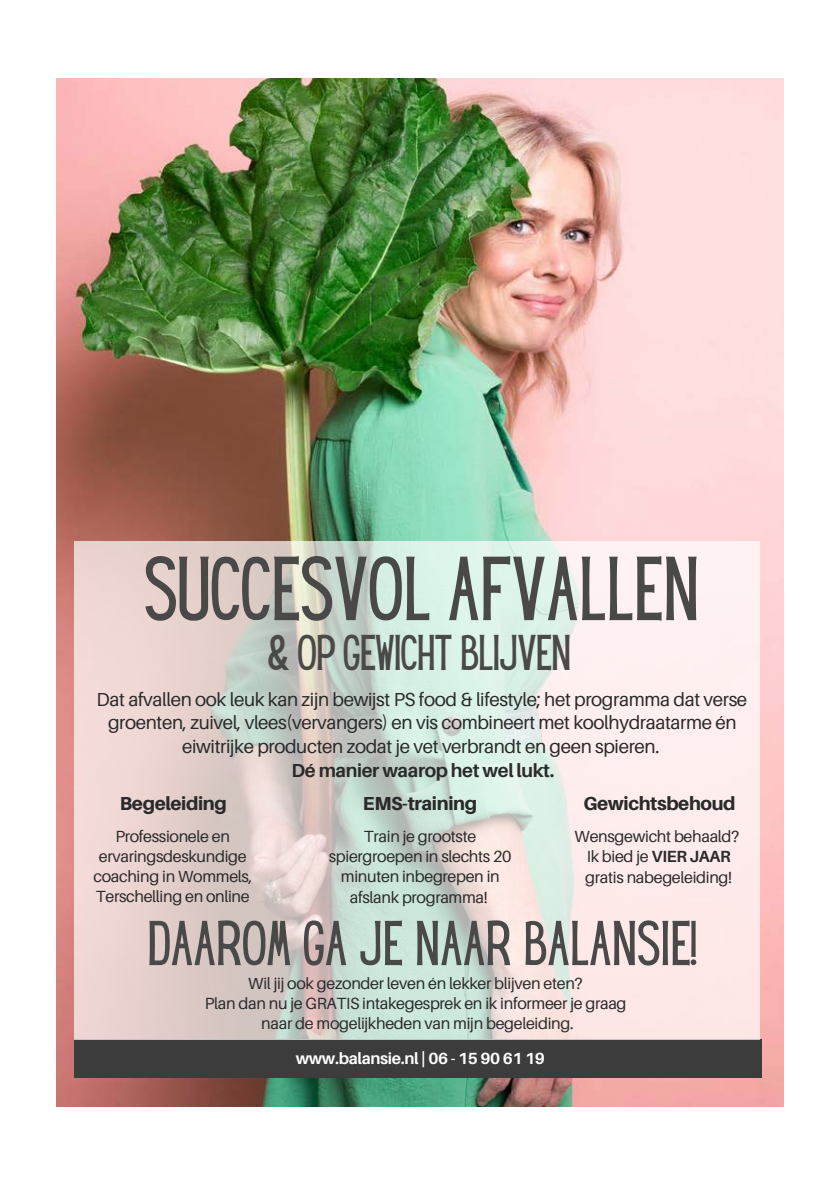
<style>
.page{position:relative;width:840px;height:1191px;background:#fff}
.page>*{position:absolute;margin:0;border:0;box-sizing:border-box;transform-origin:0 0}
.t1{font:79.2px "Hey Gotcha";color:#494948}
.t2{font:55.2px "Hey Gotcha";color:#494948}
.t3{font:44px "Hey Gotcha";letter-spacing:-.02em;color:#494948}
.t4{font:18.8px/23.8px "Aileron";letter-spacing:-.02em;color:#2a2a2a;text-align:center}
.t5{font:800 18.8px "Aileron";letter-spacing:-.02em;color:#2a2a2a}
.t6{font:700 18.8px "Aileron";letter-spacing:-.02em;color:#2a2a2a}
.t7{font:16.2px/20.2px "Aileron";letter-spacing:-.02em;color:#2a2a2a;text-align:center}
.t8{font:700 16.2px "Aileron";letter-spacing:-.02em;color:#fff}
.s1{font-weight:700}
</style>
<div class="page">
<img style="left:57px;top:78px;width:725px;height:1028px">
<div style="left:74px;top:1039px;width:687px;height:39px;background:#3c3c3c"></div>
<img style="left:74px;top:541px;width:685px;height:498px">
<h1 class="t1" style="left:144px;top:541px;width:556px">SUCCESVOL AFVALLEN</h1>
<h3 class="t3" style="left:267px;top:626px;width:305px">&amp; OP GEWICHT BLIJVEN</h3>
<p class="t4" style="left:97px;top:687px;width:651px">Dat afvallen ook leuk kan zijn bewijst PS food &amp; lifestyle; het programma dat verse groenten, zuivel, vlees(vervangers) en vis combineert met koolhydraatarme én eiwitrijke producten zodat je vet verbrandt en geen spieren.</p>
<p class="t6" style="left:291px;top:760px;width:264px">Dé manier waarop het wel lukt.</p>
<p class="t5" style="left:120px;top:792px;width:108px">Begeleiding</p>
<p class="t5" style="left:362px;top:793px;width:116px">EMS-training</p>
<p class="t5" style="left:583px;top:793px;width:153px">Gewichtsbehoud</p>
<p class="t7" style="left:93px;top:826px;width:160px">Professionele en ervaringsdeskundige coaching in Wommels,<br>Terschelling en online</p>
<p class="t7" style="left:328px;top:826px;width:184px">Train je grootste spiergroepen in slechts 20 minuten inbegrepen in afslank programma!</p>
<p class="t7" style="left:574px;top:827px;width:166px">Wensgewicht behaald?<br>Ik bied je <span class="s1">VIER JAAR </span>gratis nabegeleiding!</p>
<h2 class="t2" style="left:147px;top:910px;width:550px">DAAROM GA JE NAAR BALANSIE!</h2>
<p class="t7" style="left:205px;top:973px;width:423px">Wil jij ook gezonder leven én lekker blijven eten?<br>Plan dan nu je GRATIS intakegesprek en ik informeer je graag naar de mogelijkheden van mijn begeleiding.</p>
<p class="t8" style="left:295px;top:1049px;width:251px">www.balansie.nl | 06 - 15 90 61 19</p>
</div>
